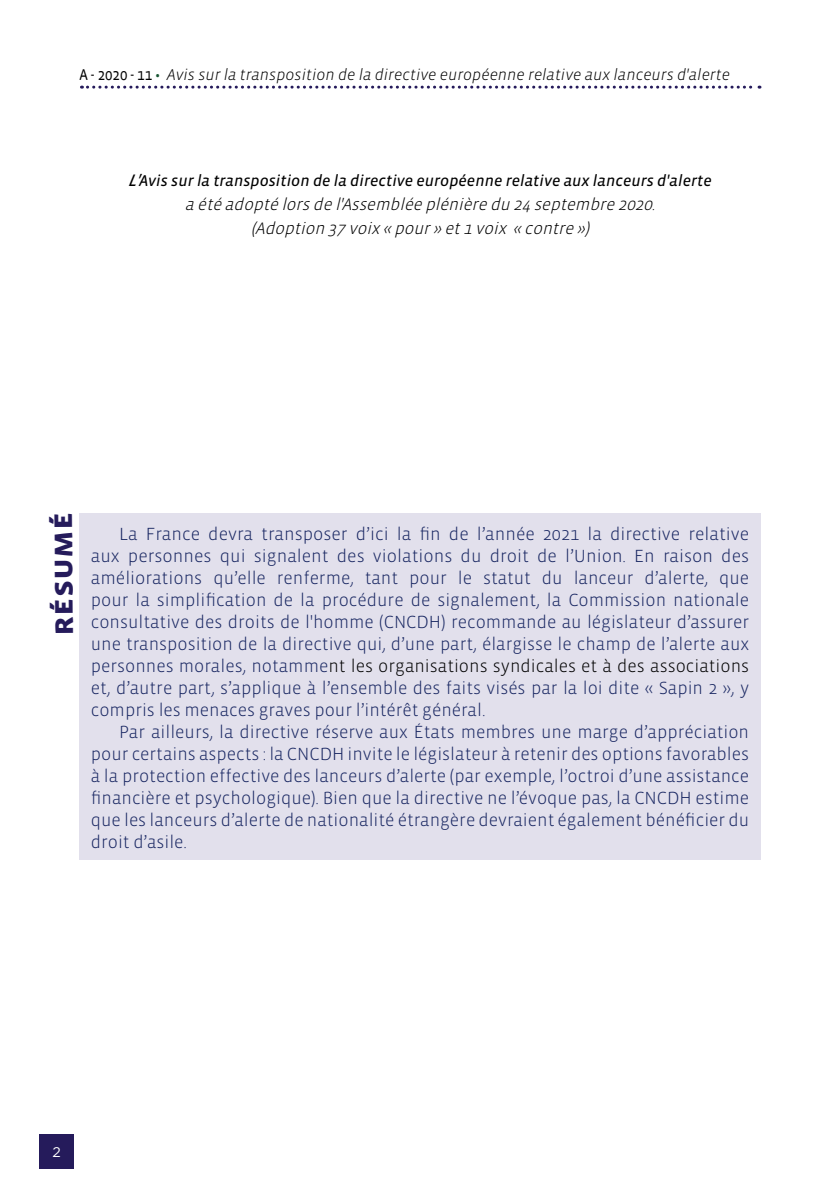
<style>
.page{position:relative;width:840px;height:1191px;background:#fff}
.page>*{position:absolute;margin:0;border:0;box-sizing:border-box;transform-origin:0 0}
.Style_de_sous_partie{font:700 32px "Vista Sans OT";color:#251b5b;scale:1.15 1}
.contenu{font:300 18px/22px "Vista Sans OT";color:#1a2863;text-align:justify}
.t1{font:italic 300 17px "Vista Sans OT";color:#000}
.t2{font:italic 300 16px "Vista Sans OT";color:#000}
.t3{font:italic 16px "Vista Sans OT";color:#000}
.t4{font:14px "Gotham";color:#fff}
.s1{font-family:"Vista Sans";font-weight:400;font-style:normal}
.s2{font-family:"Vista Sans";font-weight:400;font-style:normal;color:#185633}
.s3{font-size:17px}
.s4{color:#000}
</style>
<div class="page">
<div style="left:40px;top:1134px;width:34px;height:34px;background:#251b5b"></div>
<svg style="left:81px;top:86px;width:678px;height:3px"></svg>
<div style="left:79px;top:513px;width:681px;height:346px;background:#e2e0ec"></div>
<p class="t2" style="left:79px;top:66px;width:651px"><span class="s1">A - 2020 - 11</span> <span class="s2">•</span> Avis sur la transposition de la directive européenne relative aux lanceurs d'alerte</p>
<p class="t3" style="left:128px;top:172px;width:584px"><span class="s3">L'</span>Avis sur la transposition de la directive européenne relative aux lanceurs d'alerte</p>
<p class="t1" style="left:185px;top:195px;width:475px">a été adopté lorsde l'Assemblée plénière du 24 septembre 2020.</p>
<p class="t1" style="left:251px;top:219px;width:343px">(Adoption 37 voix « pour» et1 voix « contre »)</p>
<h2 class="Style_de_sous_partie" style="left:46px;top:636px;width:110px;rotate:-91deg">résumé</h2>
<p class="contenu" style="left:91px;top:523px;width:659px;text-indent:28px">La France devra transposer d’ici la fin de l’année 2021 la directive relative aux personnes qui signalent des violations du droit de l’Union. En raison des améliorations qu’elle renferme, tant pour le statut du lanceur d’alerte, que pour la simplification de la procédure de signalement, la Commission nationale consultative des droits de l'homme (CNCDH) recommande au législateur d’assurer une transposition de la directive qui, d’une part, élargisse le champ de l’alerte aux personnes morales, notamme<span class="s4">nt les organisations syndicales et à des associations </span>et, d’autre part, s’applique à l’ensemble des faits visés par la loi dite « Sapin 2 », y compris les menaces graves pour l’intérêt général.</p>
<p class="contenu" style="left:91px;top:721px;width:659px;text-indent:28px">Par ailleurs, la directive réserve aux États membres une marge d’appréciation pour certains aspects : la CNCDH invite le législateur à retenir des options favorables à la protection effective des lanceurs d’alerte (par exemple, l’octroi d’une assistance financière et psychologique). Bien que la directive ne l’évoque pas, la CNCDH estime que les lanceurs d’alerte de nationalité étrangère devraient également bénéficier du droit d’asile.</p>
<p class="t4" style="left:52px;top:1143px;width:10px">2</p>
</div>
